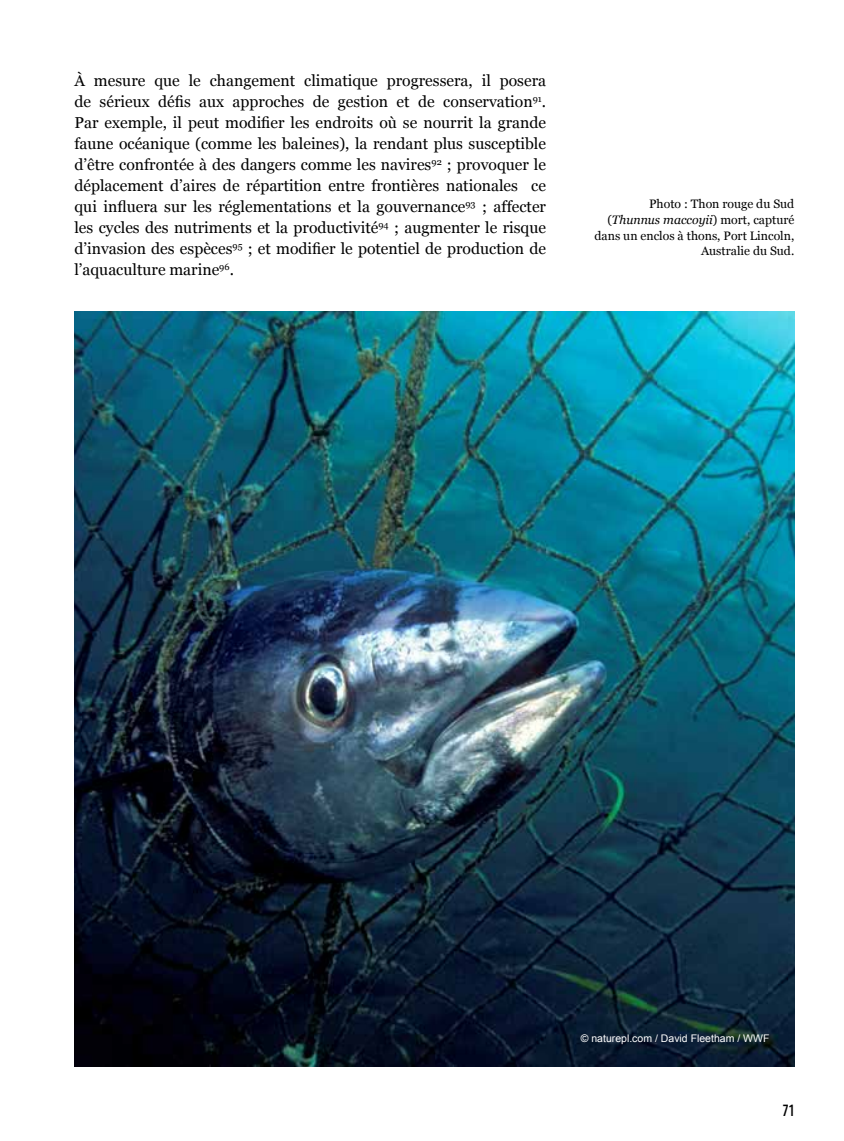
<style>
.page{position:relative;width:844px;height:1141px;background:#fff}
.page>*{position:absolute;margin:0;border:0;box-sizing:border-box;transform-origin:0 0}
.t1{font:15.75px/21px "Georgia";color:#000;text-align:justify}
.t2{font:15.75px "WWF";color:#000}
.t3{font:12.25px/15.8px "Georgia";color:#000;text-align:right}
.t4{font:10.5px "Arial";color:#fff}
.s1{font-style:italic}
</style>
<div class="page">
<img style="left:74px;top:311px;width:720px;height:756px">
<p class="t1" style="left:74px;top:71px;width:473px">À mesure que le changement climatique progressera, il posera de sérieux défis aux approches de gestion et de conservation<sup>91</sup>.<br>Par exemple, il peut modifier les endroits où se nourrit la grande faune océanique (comme les baleines), la rendant plus susceptible d’être confrontée à des dangers comme les navires<sup>92</sup> ; provoquer le déplacement d’aires de répartition entre frontières nationales ce qui influera sur les réglementations et la gouvernance<sup>93</sup> ; affecter les cycles des nutriments et la productivité<sup>94</sup> ; augmenter le risque d’invasion des espèces<sup>95</sup> ; et modifier le potentiel de production de l’aquaculture marine<sup>96</sup>.</p>
<p class="t3" style="left:594px;top:196px;width:201px">Photo : Thon rouge du Sud (<span class="s1">Thunnus maccoyii</span>) mort, capturé dans un enclos à thons, Port Lincoln,<br>Australie du Sud.</p>
<p class="t4" style="left:580px;top:1031px;width:190px">© naturepl.com / David Fleetham / WWF</p>
<p class="t2" style="left:782px;top:1098px;width:13px">71</p>
</div>
